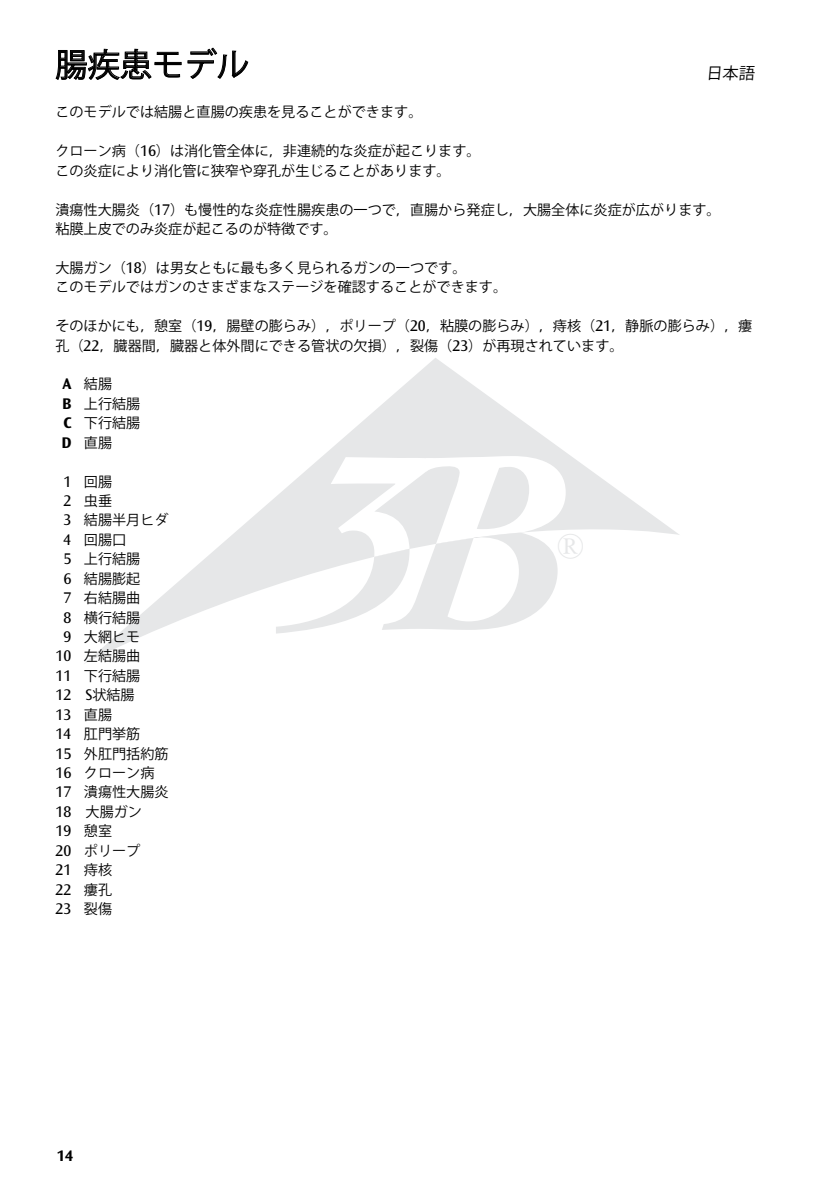
<style>
.page{position:relative;width:836px;height:1191px;background:#fff}
.page>*{position:absolute;margin:0;border:0;box-sizing:border-box;transform-origin:0 0}
.t1{font:36.2px "Perpetua";color:#e6e7e8}
.t2{font:32.2px "Koz Go Pro";color:#000}
.t3{font:16.2px/19.4px "Ocean Sans";color:#000}
.t4{font:16.2px "Koz Go Pro";color:#000}
.t5{font:700 16px "Ocean Sans Std";color:#000}
.t6{font:14.2px/19.4px "Koz Go Pro";color:#000}
.s1{font-family:"Ocean Sans";font-size:16.2px}
.s2{font-family:"Ocean Sans";font-weight:700;font-size:16.2px}
.s3{font-family:"Koz Go Pro";font-size:14.2px}
</style>
<div class="page">
<svg style="left:84px;top:358px;width:595px;height:306px"></svg>
<svg style="left:276px;top:456px;width:289px;height:177px"></svg>
<svg style="left:55px;top:47px;width:194px;height:33px"></svg>
<h2 class="t2" style="left:55px;top:44px;width:195px">腸疾患モデル</h2>
<p class="t4" style="left:705px;top:62px;width:52px">日本語</p>
<p class="t6" style="left:55px;top:103px;width:368px">このモデルでは結腸と直腸の疾患を見ることができます。</p>
<p class="t6" style="left:55px;top:142px;width:426px">クローン病（<span class="s1">16</span>）は消化管全体に，非連続的な炎症が起こります。この炎症により消化管に狭窄や穿孔が生じることがあります。</p>
<p class="t6" style="left:55px;top:200px;width:666px">潰瘍性大腸炎（<span class="s1">17</span>）も慢性的な炎症性腸疾患の一つで，直腸から発症し，大腸全体に炎症が広がります。粘膜上皮でのみ炎症が起こるのが特徴です。</p>
<p class="t6" style="left:55px;top:258px;width:453px">大腸ガン（<span class="s1">18</span>）は男女ともに最も多く見られるガンの一つです。<br>このモデルではガンのさまざまなステージを確認することができます。</p>
<p class="t6" style="left:55px;top:316px;width:698px">そのほかにも，憩室（<span class="s1">19</span>，腸壁の膨らみ），ポリープ（<span class="s1">20</span>，粘膜の膨らみ），痔核（<span class="s1">21</span>，静脈の膨らみ），瘻孔（<span class="s1">22</span>，臓器間，臓器と体外間にできる管状の欠損），裂傷（<span class="s1">23</span>）が再現されています。</p>
<p class="t6" style="left:61px;top:375px;width:80px"><span class="s2">A</span> 結腸<br><span class="s2">B</span> 上行結腸<br><span class="s2">C</span> 下行結腸<br><span class="s2">D</span> 直腸</p>
<p class="t6" style="left:63px;top:472px;width:50px"><span class="s1">1</span> 回腸</p>
<p class="t6" style="left:63px;top:491px;width:50px"><span class="s1">2</span> 虫垂</p>
<p class="t6" style="left:63px;top:511px;width:106px"><span class="s1">3</span> 結腸半月ヒダ</p>
<p class="t6" style="left:63px;top:530px;width:64px"><span class="s1">4</span> 回腸口</p>
<p class="t6" style="left:63px;top:550px;width:78px"><span class="s1">5</span> 上行結腸</p>
<p class="t6" style="left:63px;top:569px;width:78px"><span class="s1">6</span> 結腸膨起</p>
<p class="t6" style="left:63px;top:588px;width:78px"><span class="s1">7</span> 右結腸曲</p>
<p class="t6" style="left:63px;top:608px;width:78px"><span class="s1">8</span> 横行結腸</p>
<p class="t6" style="left:63px;top:627px;width:78px"><span class="s1">9</span> 大網ヒモ</p>
<p class="t6" style="left:56px;top:647px;width:86px"><span class="s1">10</span> 左結腸曲</p>
<p class="t6" style="left:56px;top:666px;width:86px"><span class="s1">11</span> 下行結腸</p>
<p class="t3" style="left:56px;top:685px;width:80px">12 S<span class="s3">状結腸<br></span>13 <span class="s3">直腸</span></p>
<p class="t6" style="left:56px;top:724px;width:114px"><span class="s1">14</span> 肛門挙筋<br><span class="s1">15</span> 外肛門括約筋<br><span class="s1">16</span> クローン病<br><span class="s1">17</span> 潰瘍性大腸炎<br><span class="s1">18</span> 大腸ガン</p>
<p class="t3" style="left:56px;top:821px;width:58px">19 <span class="s3">憩室</span></p>
<p class="t6" style="left:56px;top:841px;width:86px"><span class="s1">20</span> ポリープ</p>
<p class="t3" style="left:56px;top:860px;width:58px;text-align:justify">21 <span class="s3">痔核</span>22 <span class="s3">瘻孔</span>23 <span class="s3">裂傷</span></p>
<h1 class="t1" style="left:556px;top:529px;width:29px">®</h1>
<p class="t5" style="left:57px;top:1146px;width:18px">14</p>
</div>
